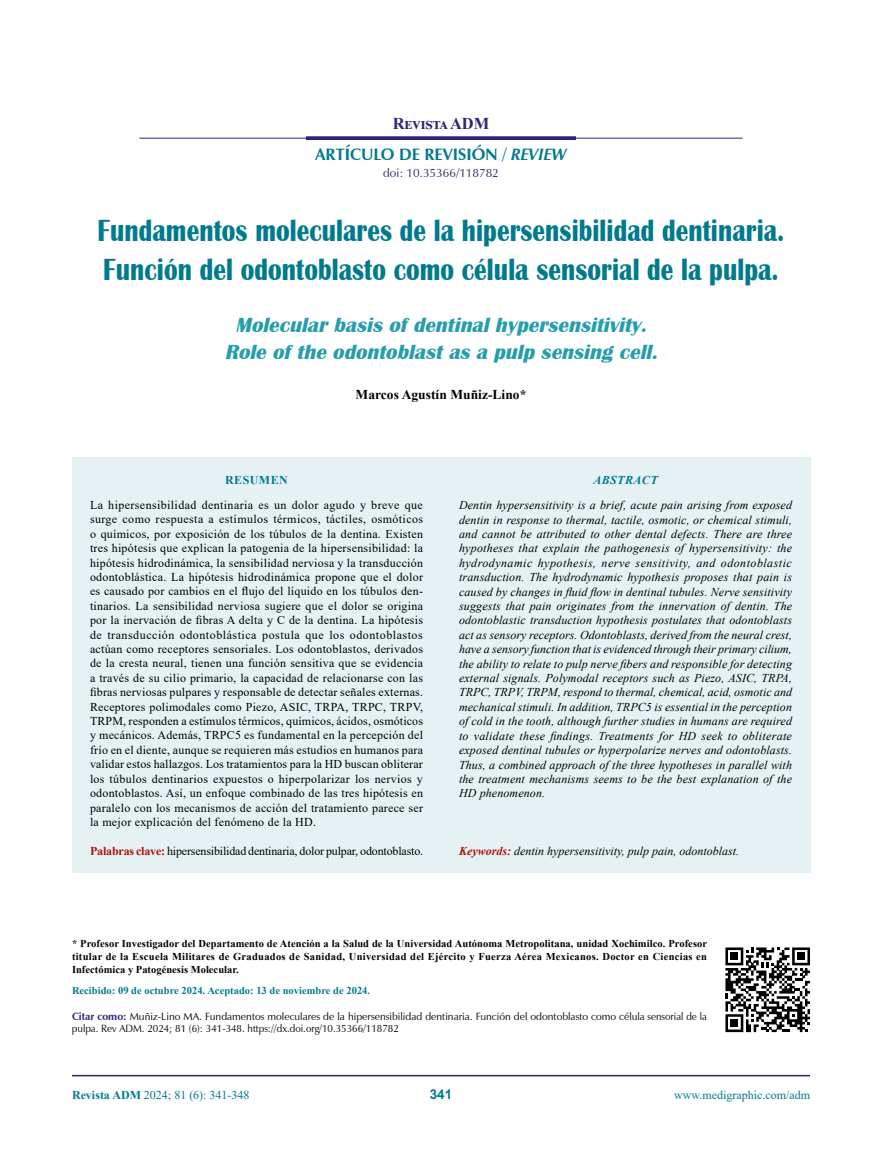
<style>
.page{position:relative;width:893px;height:1170px;background:#fff}
.page>*{position:absolute;margin:0;border:0;box-sizing:border-box;transform-origin:0 0}
.t1{font:700 31.5px/39px "Britannic";letter-spacing:.005em;color:#007a8d;scale:.8 1}
.t2{font:italic 700 21px/27px "Britannic";color:#259dad;text-align:center}
.t3{font:700 16.5px/30.6px "Zapf Humanist 601 BT";color:#007a8d;text-align:center}
.t4{font:700 13.5px "Times New Roman";color:#000}
.t5{font:700 13.5px "Arial";color:#007a8d}
.t6{font:12px/14.4px "Times New Roman";letter-spacing:.02em;color:#000;text-align:center}
.t7{font:italic 12px/14.4px "Times New Roman";letter-spacing:.01em;color:#000;text-align:center}
.t8{font:12px "Times New Roman";letter-spacing:-.015em;color:#000}
.t9{font:12px "Times New Roman";color:#007a8d}
.t10{font:12px "Zapf Humanist 601 BT";color:#2e247a}
.t11{font:700 10.5px/12.6px "Times New Roman";letter-spacing:.005em;color:#000;text-align:justify}
.t12{font:10.5px/12.6px "Zapf Humanist 601 BT";color:#000}
.t13{font:700 10.5px "Times New Roman";letter-spacing:.005em;color:#007a8d}
.s1{font-family:"Times New Roman";color:#2e247a}
.s2{font-style:italic}
.s3{font-weight:700;color:#007a8d}
.s4{font-weight:700;color:#ae0f0a}
.s5{font-weight:700;color:#2e247a}
.s6{font-weight:700}
</style>
<div class="page">
<hr style="left:72px;top:1074px;width:738px;height:2px;background:#2e247a">
<div style="left:72px;top:457px;width:369px;height:415px;background:#e6f1f4"></div>
<hr style="left:140px;top:138px;width:602px;height:1px;background:#2e247a">
<svg style="left:306px;top:136px;width:270px;height:4px"></svg>
<div style="left:441px;top:457px;width:369px;height:415px;background:#e6f1f4"></div>
<svg style="left:725px;top:947px;width:85px;height:85px"></svg>
<p class="t3" style="left:315px;top:108px;width:253px"><span class="s1">Revista ADM<br></span>ARTÍCULO DE REVISIÓN / <span class="s2">REVIEW</span></p>
<p class="t10" style="left:383px;top:165px;width:117px">doi: 10.35366/118782</p>
<p class="t1" style="left:97px;top:211px;width:860px">Fundamentos moleculares de la hipersensibilidad dentinaria.<br>Función del odontoblasto como célula sensorial de la pulpa.</p>
<p class="t2" style="left:225px;top:311px;width:439px">Molecular basis of dentinal hypersensitivity.<br>Role of the odontoblast as a pulp sensing cell.</p>
<p class="t4" style="left:356px;top:385px;width:172px">Marcos Agustín Muñiz-Lino*</p>
<p class="t6" style="left:90px;top:466px;width:334px;line-height:25.2px"><span class="s3">RESUMEN<br></span>La hipersensibilidad dentinaria es un dolor agudo y breve que</p>
<p class="t6" style="left:90px;top:511px;width:335px;text-align:justify">surge como respuesta a estímulos térmicos, táctiles, osmóticos o químicos, por exposición de los túbulos de la dentina. Existen tres hipótesis que explican la patogenia de la hipersensibilidad: la hipótesis hidrodinámica, la sensibilidad nerviosa y la transducción odontoblástica. La hipótesis hidrodinámica propone que el dolor es causado por cambios en el flujo del líquido en los túbulos den&shy;tinarios. La sensibilidad nerviosa sugiere que el dolor se origina por la inervación de fibras A delta y C de la dentina. La hipótesis de transducción odontoblástica postula que los odontoblastos actúan como receptores sensoriales. Los odontoblastos, derivados de la cresta neural, tienen una función sensitiva que se evidencia a través de su cilio primario, la capacidad de relacionarse con las fibras nerviosas pulpares y responsable de detectar señales externas.<br>Receptores polimodales como Piezo, ASIC, TRPA, TRPC, TRPV, TRPM, responden a estímulos térmicos, químicos, ácidos, osmóticos y mecánicos. Además, TRPC5 es fundamental en la percepción del frío en el diente, aunque se requieren más estudios en humanos para validar estos hallazgos. Los tratamientos para la HD buscan obliterar los túbulos dentinarios expuestos o hiperpolarizar los nervios y odontoblastos. Así, un enfoque combinado de las tres hipótesis en paralelo con los mecanismos de acción del tratamiento parece ser la mejor explicación del fenómeno de la HD.</p>
<p class="t8" style="left:90px;top:842px;width:335px"><span class="s4">Palabras clave:</span> hipersensibilidad dentinaria, dolor pulpar, odontoblasto.</p>
<p class="t7" style="left:459px;top:467px;width:335px;line-height:25.2px"><span class="s3">ABSTRACT<br></span>Dentin hypersensitivity is a brief, acute pain arising from exposed</p>
<p class="t7" style="left:459px;top:512px;width:335px;text-align:justify">dentin in response to thermal, tactile, osmotic, or chemical stimuli, and cannot be attributed to other dental defects. There are three hypotheses that explain the pathogenesis of hypersensitivity: the hydrodynamic hypothesis, nerve sensitivity, and odontoblastic transduction. The hydrodynamic hypothesis proposes that pain is caused by changes in fluid flow in dentinal tubules. Nerve sensitivity suggests that pain originates from the innervation of dentin. The odontoblastic transduction hypothesis postulates that odontoblasts act as sensory receptors. Odontoblasts, derived from the neural crest, have a sensory function that is evidenced through their primary cilium, the ability to relate to pulp nerve fibers and responsible for detecting external signals. Polymodal receptors such as Piezo, ASIC, TRPA, TRPC, TRPV, TRPM, respond to thermal, chemical, acid, osmotic and mechanical stimuli. In addition, TRPC5 is essential in the perception of cold in the tooth, although further studies in humans are required to validate these findings. Treatments for HD seek to obliterate exposed dentinal tubules or hyperpolarize nerves and odontoblasts.<br>Thus, a combined approach of the three hypotheses in parallel with the treatment mechanisms seems to be the best explanation of the HD phenomenon.</p>
<p class="t7" style="left:459px;top:843px;width:281px"><span class="s4">Keywords:</span> dentin hypersensitivity, pulp pain, odontoblast.</p>
<p class="t11" style="left:72px;top:937px;width:637px">* Profesor Investigador del Departamento de Atención a la Salud de la Universidad Autónoma Metropolitana, unidad Xochimilco. Profesor titular de la Escuela Militares de Graduados de Sanidad, Universidad del Ejército y Fuerza Aérea Mexicanos. Doctor en Ciencias en Infectómica y Patogénesis Molecular.</p>
<p class="t13" style="left:72px;top:983px;width:300px">Recibido: 09 de octubre 2024. Aceptado: 13 de noviembre de 2024.</p>
<p class="t12" style="left:72px;top:1009px;width:636px"><span class="s5">Citar como:</span> Muñiz-Lino MA. Fundamentos moleculares de la hipersensibilidad dentinaria. Función del odontoblasto como célula sensorial de la pulpa. Rev ADM. 2024; 81 (6): 341-348. https://dx.doi.org/10.35366/118782</p>
<p class="t9" style="left:72px;top:1086px;width:179px"><span class="s6">Revista ADM</span> 2024; 81 (6): 341-348</p>
<p class="t5" style="left:430px;top:1084px;width:24px">341</p>
<p class="t9" style="left:674px;top:1086px;width:137px">www.medigraphic.com/adm</p>
</div>
